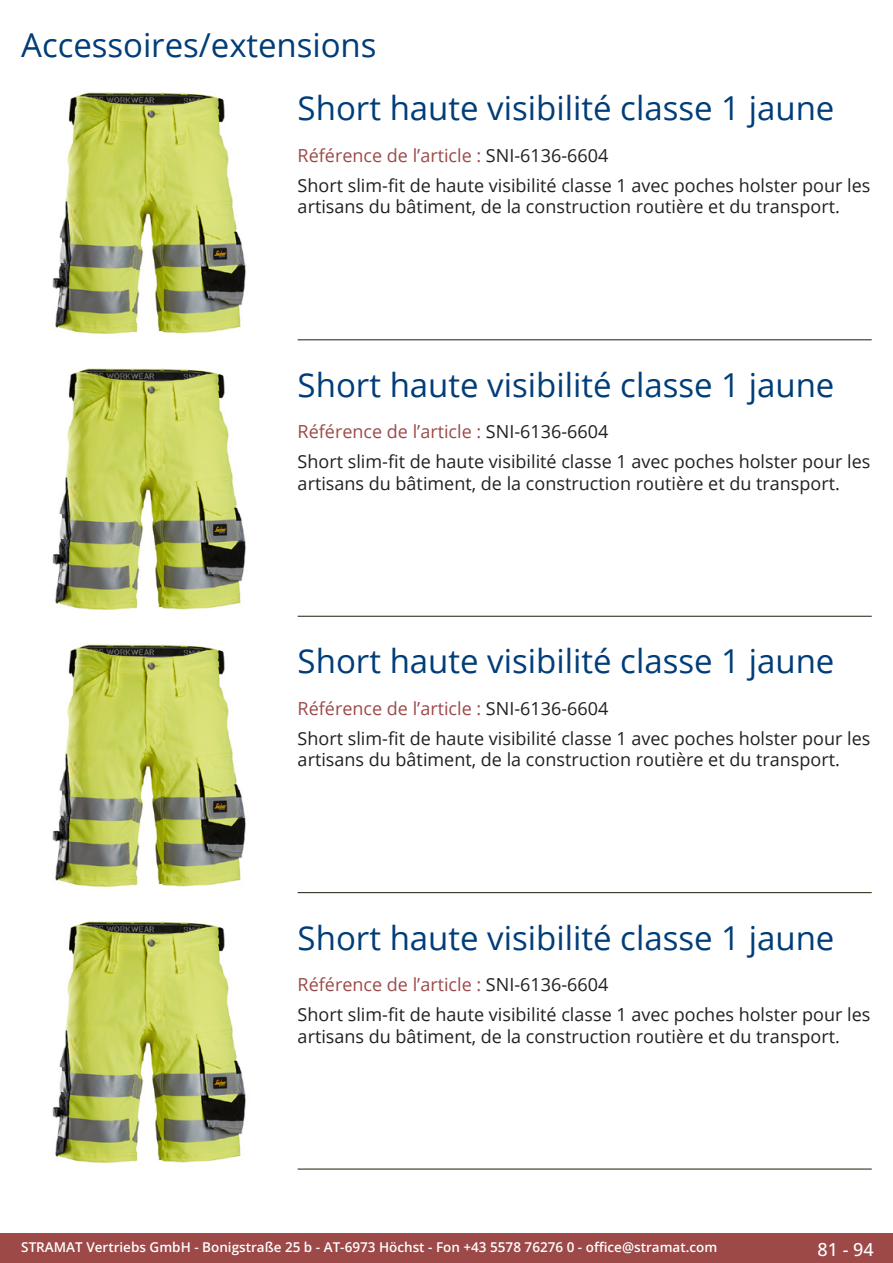
<style>
.page{position:relative;width:893px;height:1263px;background:#fff}
.page>*{position:absolute;margin:0;border:0;box-sizing:border-box;transform-origin:0 0}
.Produkttitel{font:33px "Open Sans";color:#003d78}
.RastTitel{font:33px "Open Sans";color:#003d78}
.Beschreibung_Text{font:18px/21.6px "Open Sans";color:#231f20}
.TechDaten_Überschrif{font:18px "Open Sans";color:#9c4948}
.t1{font:500 18px "Open Sans";color:#fff}
.t2{font:600 13.5px "Open Sans";color:#fff}
.s1{color:#231f20}
</style>
<div class="page">
<div style="left:0;top:1233px;width:893px;height:30px;background:#9c4948"></div>
<hr style="left:298px;top:340px;width:574px;height:1px;background:#201d08">
<hr style="left:298px;top:616px;width:574px;height:1px;background:#201d08">
<hr style="left:298px;top:892px;width:574px;height:1px;background:#201d08">
<hr style="left:298px;top:1169px;width:574px;height:1px;background:#201d08">
<img style="left:52px;top:92px;width:194px;height:242px">
<img style="left:52px;top:368px;width:194px;height:242px">
<img style="left:52px;top:644px;width:194px;height:243px">
<img style="left:52px;top:921px;width:194px;height:242px">
<p class="RastTitel" style="left:21px;top:22px;width:357px">Accessoires/extensions</p>
<p class="Produkttitel" style="left:298px;top:86px;width:538px">Short haute visibilité classe 1 jaune</p>
<p class="TechDaten_Überschrif" style="left:298px;top:143px;width:312px">Référence de l’article : <span class="s1">SNI-6136-6604</span></p>
<p class="Beschreibung_Text" style="left:298px;top:174px;width:574px">Short slim-fit de haute visibilité classe 1 avec poches holster pour les artisans du bâtiment, de la construction routière et du transport.</p>
<p class="Produkttitel" style="left:298px;top:362px;width:538px">Short haute visibilité classe 1 jaune</p>
<p class="TechDaten_Überschrif" style="left:298px;top:420px;width:312px">Référence de l’article : <span class="s1">SNI-6136-6604</span></p>
<p class="Beschreibung_Text" style="left:298px;top:450px;width:574px">Short slim-fit de haute visibilité classe 1 avec poches holster pour les artisans du bâtiment, de la construction routière et du transport.</p>
<p class="Produkttitel" style="left:298px;top:638px;width:538px">Short haute visibilité classe 1 jaune</p>
<p class="TechDaten_Überschrif" style="left:298px;top:696px;width:312px">Référence de l’article : <span class="s1">SNI-6136-6604</span></p>
<p class="Beschreibung_Text" style="left:298px;top:727px;width:574px">Short slim-fit de haute visibilité classe 1 avec poches holster pour les artisans du bâtiment, de la construction routière et du transport.</p>
<p class="Produkttitel" style="left:298px;top:915px;width:538px">Short haute visibilité classe 1 jaune</p>
<p class="TechDaten_Überschrif" style="left:298px;top:972px;width:312px">Référence de l’article : <span class="s1">SNI-6136-6604</span></p>
<p class="Beschreibung_Text" style="left:298px;top:1003px;width:574px">Short slim-fit de haute visibilité classe 1 avec poches holster pour les artisans du bâtiment, de la construction routière et du transport.</p>
<p class="t2" style="left:21px;top:1238px;width:698px">STRAMAT Vertriebs GmbH - Bonigstraße 25 b - AT-6973 Höchst - Fon +43 5578 76276 0 - office@stramat.com</p>
<p class="t1" style="left:817px;top:1237px;width:58px">81 - 94</p>
</div>
